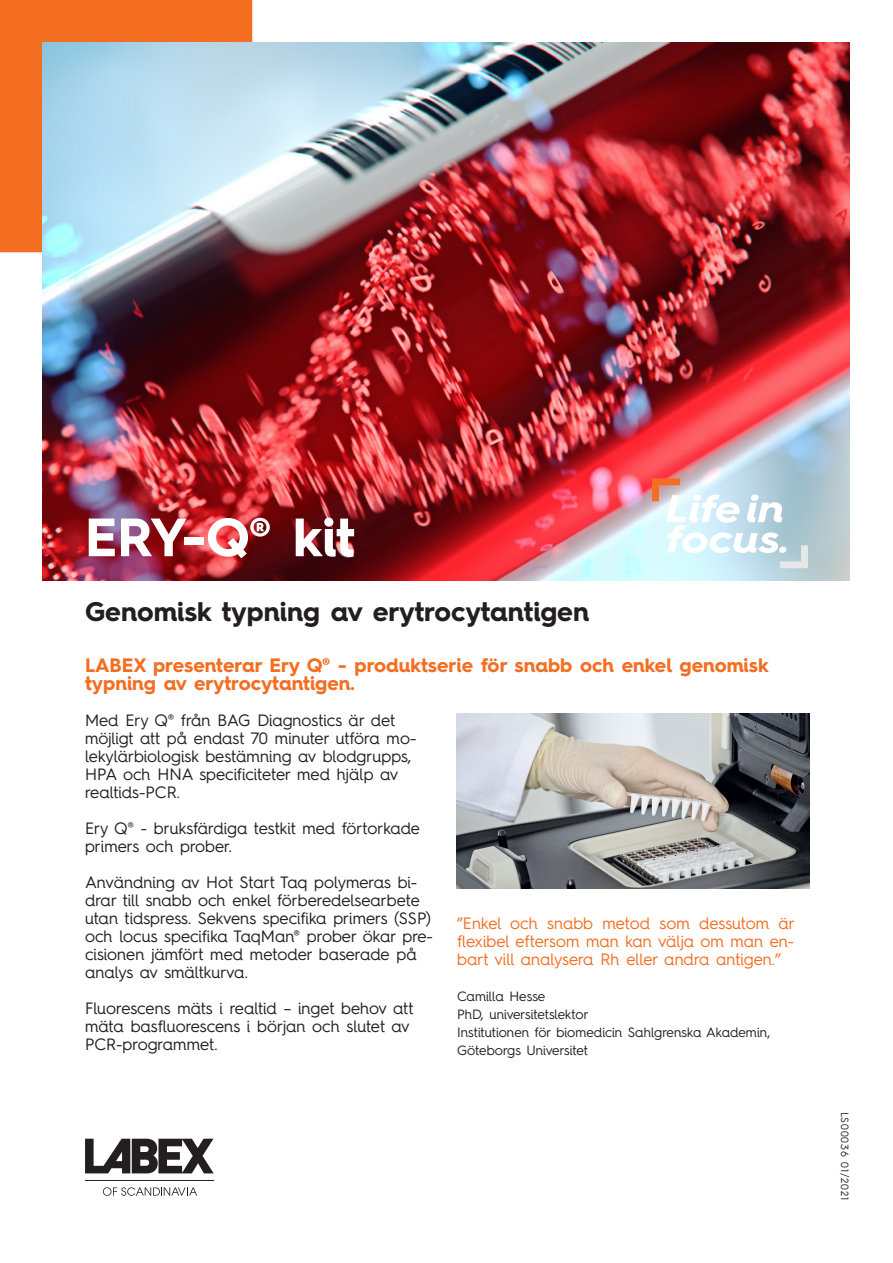
<style>
.page{position:relative;width:893px;height:1263px;background:#fff}
.page>*{position:absolute;margin:0;border:0;box-sizing:border-box;transform-origin:0 0}
.t1{font:700 54px "Hurme Geometric Sans 4";letter-spacing:-.01em;color:#fff}
.t2{font:700 27px "Hurme Geometric Sans 4";color:#231f20}
.Brödtext{font:700 19.5px/18px "Hurme Geometric Sans 4";color:#f36e21}
.Brödtext-2{font:16.5px/18px "Hurme Geometric Sans 4";color:#231f20}
.Brödtext-3{font:16.5px/18px "Hurme Geometric Sans 4";color:#f36e21;text-align:justify}
.Brödtext-4{font:13.5px "Hurme Geometric Sans 4";color:#231f20}
.Brödtext-5{font:10.5px "Hurme Geometric Sans 4";letter-spacing:.08em;color:#231f20}
</style>
<div class="page">
<div style="left:0;top:0;width:252px;height:252px;background:#f36e21"></div>
<hr style="left:85px;top:1180px;width:129px;height:1px;background:#231f20">
<svg style="left:85px;top:1139px;width:129px;height:34px"></svg>
<svg style="left:103px;top:1187px;width:94px;height:9px"></svg>
<img style="left:42px;top:43px;width:807px;height:537px">
<svg style="left:649px;top:475px;width:162px;height:97px"></svg>
<img style="left:456px;top:713px;width:353px;height:176px">
<p class="t1" style="left:85px;top:499px;width:271px">ERY-Q® kit</p>
<p class="t2" style="left:85px;top:592px;width:506px">Genomisk typning av erytrocytantigen</p>
<p class="Brödtext" style="left:85px;top:655px;width:685px">LABEX presenterar Ery Q® - produktserie för snabb och enkel genomisk typning av erytrocytantigen.</p>
<p class="Brödtext-2" style="left:85px;top:710px;width:333px">Med Ery Q® från BAG Diagnostics är det möjligt att på endast 70 minuter utföra mo&shy;lekylärbiologisk bestämning av blodgrupps, HPA och HNA specificiteter med hjälp av</p>
<p class="Brödtext-2" style="left:85px;top:782px;width:96px">realtids-PCR.</p>
<p class="Brödtext-2" style="left:85px;top:818px;width:336px">Ery Q® - bruksfärdiga testkit med förtorkade primers och prober.</p>
<p class="Brödtext-2" style="left:85px;top:872px;width:349px">Användning av Hot Start Taq polymeras bi&shy;drar till snabb och enkel förberedelsearbete utan tidspress. Sekvens specifika primers (SSP) och locus specifika TaqMan® prober ökar pre&shy;cisionen jämfört med metoder baserade på analys av smältkurva.</p>
<p class="Brödtext-2" style="left:85px;top:998px;width:330px">Fluorescens mäts i realtid – inget behov att mäta basfluorescens i början och slutet av<br>PCR-programmet.</p>
<p class="Brödtext-3" style="left:457px;top:913px;width:339px">”Enkel och snabb metod som dessutom är flexibel eftersom man kan välja om man en&shy;bart vill analysera Rh eller andra antigen.”</p>
<p class="Brödtext-4" style="left:457px;top:986px;width:90px">Camilla Hesse</p>
<p class="Brödtext-4" style="left:457px;top:1004px;width:133px">PhD, universitetslektor</p>
<p class="Brödtext-4" style="left:457px;top:1022px;width:315px">Institutionen för biomedicin Sahlgrenska Akademin,</p>
<p class="Brödtext-4" style="left:457px;top:1040px;width:132px">Göteborgs Universitet</p>
<p class="Brödtext-5" style="left:852px;top:1111px;width:90px;rotate:90deg">LS00036 01/2021</p>
</div>
